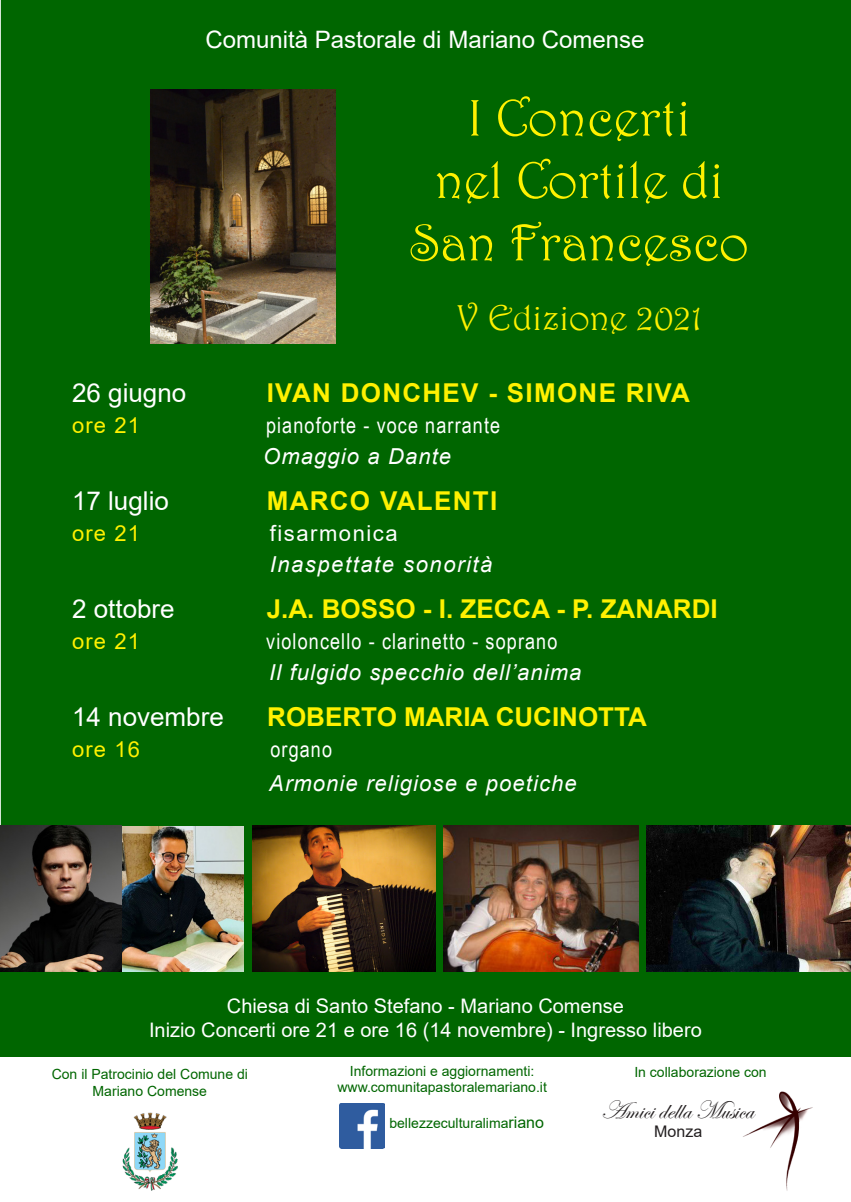
<style>
.page{position:relative;width:851px;height:1202px;background:#fff}
.page>*{position:absolute;margin:0;border:0;box-sizing:border-box;transform-origin:0 0}
.t1{font:52px "Harrington";color:#fff101}
.t2{font:36px "Harrington";color:#fff101}
.t3{font:700 26px "Arial";color:#fff101}
.t4{font:26px "Arial";color:#fff}
.t5{font:700 26px "Arial";letter-spacing:.05em;color:#fff101}
.t6{font:26px "Edwardian Script ITC";color:#231f20}
.t7{font:24px "Arial";color:#fff}
.t8{font:italic 22px "Arial";letter-spacing:.05em;color:#fff}
.t9{font:22px "Arial Narrow";letter-spacing:.05em;color:#fff}
.t10{font:22px "Arial";letter-spacing:.05em;color:#fff101}
.t11{font:italic 22px "Arial";letter-spacing:.07em;color:#fff}
.t12{font:22px "Arial";letter-spacing:.07em;color:#fff}
.t13{font:20px "Arial";color:#fff}
.t14{font:16px "Arial";color:#231f20}
.t15{font:14px "Arial";color:#060}
.s1{font-size:16px}
</style>
<div class="page">
<div style="left:1px;top:0;width:849px;height:973px;background:#060"></div>
<div style="left:131px;top:86px;width:230px;height:257px;background:#060"></div>
<img style="left:150px;top:89px;width:185px;height:254px">
<img style="left:0;top:826px;width:243px;height:147px">
<img style="left:252px;top:826px;width:183px;height:147px">
<img style="left:443px;top:826px;width:195px;height:146px">
<img style="left:646px;top:826px;width:204px;height:146px">
<img style="left:122px;top:1112px;width:55px;height:78px">
<img style="left:339px;top:1104px;width:45px;height:44px">
<img style="left:743px;top:1091px;width:70px;height:100px">
<div style="left:0;top:973px;width:850px;height:84px;background:#060"></div>
<p class="t7" style="left:205px;top:23px;width:440px">Comunità Pastorale di Mariano Comense</p>
<p class="t1" style="left:468px;top:86px;width:224px">I Concerti</p>
<p class="t1" style="left:435px;top:149px;width:290px">nel Cortile di</p>
<p class="t1" style="left:410px;top:211px;width:340px">San Francesco</p>
<p class="t2" style="left:456px;top:296px;width:248px">V Edizione 2021</p>
<p class="t4" style="left:72px;top:375px;width:116px">26 giugno</p>
<p class="t5" style="left:267px;top:374px;width:425px">IVAN DONCHEV - SIMONE RIVA</p>
<p class="t10" style="left:72px;top:410px;width:69px">ore 21</p>
<p class="t9" style="left:266px;top:409px;width:236px">pianoforte - voce narrante</p>
<p class="t8" style="left:263px;top:442px;width:189px">Omaggio a Dante</p>
<p class="t4" style="left:72px;top:483px;width:98px">17 luglio</p>
<p class="t5" style="left:267px;top:482px;width:232px">MARCO VALENTI</p>
<p class="t10" style="left:72px;top:518px;width:69px">ore 21</p>
<p class="t12" style="left:270px;top:518px;width:129px">fisarmonica</p>
<p class="t11" style="left:270px;top:550px;width:224px">Inaspettate sonorità</p>
<p class="t4" style="left:72px;top:591px;width:104px">2 ottobre</p>
<p class="t3" style="left:267px;top:590px;width:452px">J.A. BOSSO - I. ZECCA - P. ZANARDI</p>
<p class="t10" style="left:72px;top:626px;width:69px">ore 21</p>
<p class="t9" style="left:266px;top:625px;width:292px">violoncello - clarinetto - soprano</p>
<p class="t8" style="left:269px;top:658px;width:313px">Il fulgido specchio dell’anima</p>
<p class="t4" style="left:72px;top:699px;width:153px">14 novembre</p>
<p class="t3" style="left:267px;top:698px;width:381px">ROBERTO MARIA CUCINOTTA</p>
<p class="t10" style="left:72px;top:734px;width:69px">ore 16</p>
<p class="t9" style="left:270px;top:733px;width:63px">organo</p>
<p class="t8" style="left:269px;top:769px;width:309px">Armonie religiose e poetiche</p>
<p class="t13" style="left:227px;top:992px;width:398px">Chiesa di Santo Stefano - Mariano Comense</p>
<p class="t13" style="left:149px;top:1016px;width:554px">Inizio Concerti ore 21 e ore 16 (14 novembre) - Ingresso libero</p>
<p class="t15" style="left:52px;top:1065px;width:198px">Con il Patrocinio del Comune di</p>
<p class="t15" style="left:93px;top:1081px;width:116px">Mariano Comense</p>
<p class="t15" style="left:350px;top:1061px;width:186px">Informazioni e aggiornamenti:</p>
<p class="t15" style="left:337px;top:1078px;width:211px">www.comunitapastoralemariano.it</p>
<p class="t15" style="left:389px;top:1114px;width:156px">bellezzeculturalima<span class="s1">riano</span></p>
<p class="t15" style="left:634px;top:1062px;width:134px">In collaborazione con</p>
<p class="t6" style="left:600px;top:1095px;width:154px">Amici della Musica</p>
<p class="t14" style="left:654px;top:1120px;width:50px">Monza</p>
</div>
